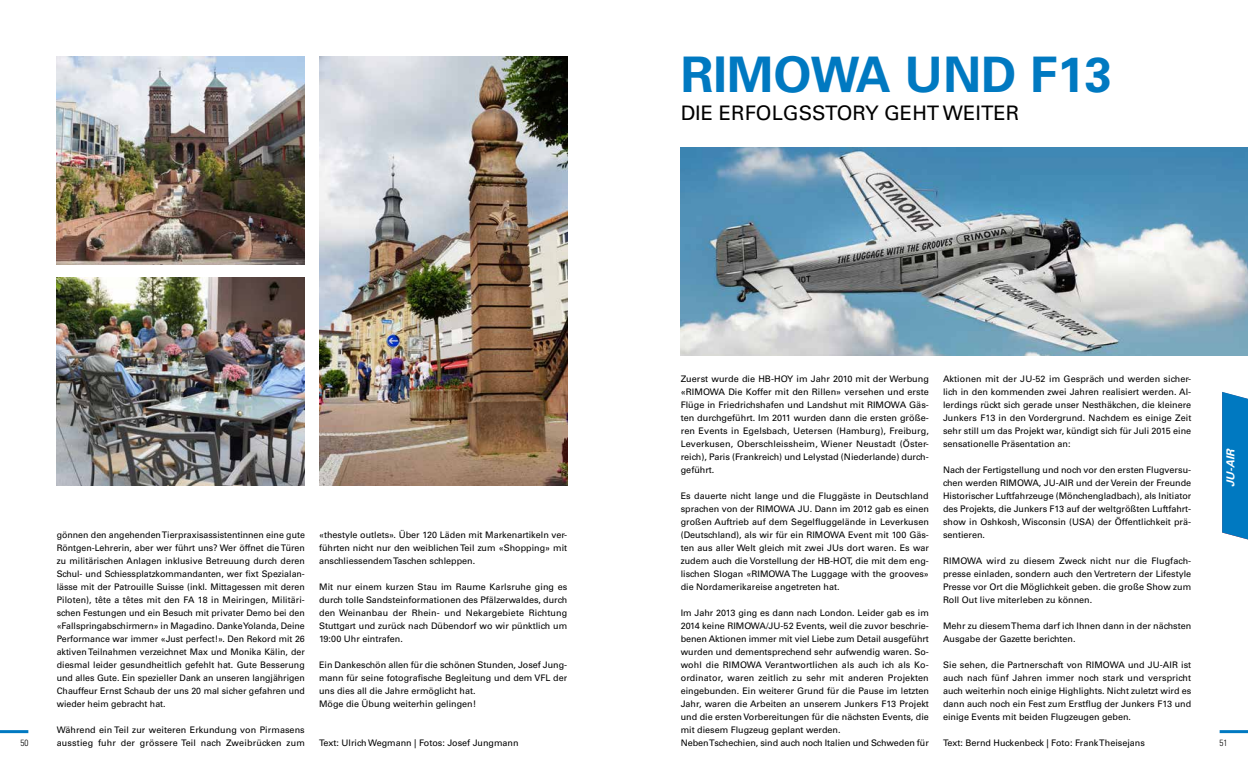
<style>
.page{position:relative;width:1248px;height:780px;background:#fff}
.page>*{position:absolute;margin:0;border:0;box-sizing:border-box;transform-origin:0 0}
.t1{font:700 49px "Univers LT Std";color:#0079c1}
.t2{font:20px "Univers LT Std";color:#000}
.t3{font:italic 700 11px "Univers LT Std";color:#fff}
.t4{font:9px/13px "Univers LT Std";color:#000;text-align:justify}
.t5{font:300 condensed 9px "Univers LT Std";color:#000}
</style>
<div class="page">
<hr style="left:1219px;top:730px;width:28px;height:3px;background:#0079c1">
<svg style="left:1222px;top:392px;width:25px;height:148px;background:#0d7ec3"></svg>
<hr style="left:0;top:730px;width:28px;height:3px;background:#0079c1">
<img style="left:57px;top:57px;width:248px;height:208px">
<img style="left:319px;top:57px;width:248px;height:429px">
<img style="left:57px;top:278px;width:248px;height:208px">
<img style="left:680px;top:148px;width:567px;height:208px">
<p class="t5" style="left:20px;top:737px;width:9px">50</p>
<p class="t4" style="left:57px;top:528px;width:250px">gönnen den angehenden Tierpraxisassistentinnen eine gute Röntgen-Lehrerin, aber wer führt uns? Wer öffnet die Türen zu militärischen Anlagen inklusive Betreuung durch deren Schul- und Schiessplatzkommandanten, wer fixt Spezialan&shy;lässe mit der Patrouille Suisse (inkl. Mittagessen mit deren Piloten), tête a têtes mit den FA 18 in Meiringen, Militäri&shy;schen Festungen und ein Besuch mit privater Demo bei den «Fallspringabschirmern» in Magadino. Danke Yolanda, Deine Performance war immer «Just perfect!». Den Rekord mit 26 aktiven Teilnahmen verzeichnet Max und Monika Kälin, der diesmal leider gesundheitlich gefehlt hat. Gute Besserung und alles Gute. Ein spezieller Dank an unseren langjährigen Chauffeur Ernst Schaub der uns 20 mal sicher gefahren und wieder heim gebracht hat.</p>
<p class="t4" style="left:57px;top:723px;width:249px">Während ein Teil zur weiteren Erkundung von Pirmasens ausstieg fuhr der grössere Teil nach Zweibrücken zum</p>
<p class="t4" style="left:319px;top:528px;width:250px">«thestyle outlets». Über 120 Läden mit Markenartikeln ver&shy;führten nicht nur den weiblichen Teil zum «Shopping» mit anschliessendem Taschen schleppen.</p>
<p class="t4" style="left:319px;top:580px;width:250px">Mit nur einem kurzen Stau im Raume Karlsruhe ging es durch tolle Sandsteinformationen des Pfälzerwaldes, durch den Weinanbau der Rhein- und Nekargebiete Richtung Stuttgart und zurück nach Dübendorf wo wir pünktlich um 19:00 Uhr eintrafen.</p>
<p class="t4" style="left:319px;top:658px;width:250px;text-align:left">Ein Dankeschön allen für die schönen Stunden, Josef Jung&shy;mann für seine fotografische Begleitung und dem VFL der uns dies all die Jahre ermöglicht hat.<br>Möge die Übung weiterhin gelingen!</p>
<p class="t4" style="left:319px;top:736px;width:201px">Text: Ulrich Wegmann | Fotos: Josef Jungmann</p>
<h1 class="t1" style="left:680px;top:46px;width:433px">RIMOWA UND F13</h1>
<h2 class="t2" style="left:680px;top:101px;width:340px">DIE ERFOLGSSTORY GEHT WEITER</h2>
<p class="t4" style="left:680px;top:372px;width:250px">Zuerst wurde die HB-HOY im Jahr 2010 mit der Werbung «RIMOWA Die Koffer mit den Rillen» versehen und erste Flüge in Friedrichshafen und Landshut mit RIMOWA Gäs&shy;ten durchgeführt. Im 2011 wurden dann die ersten größe&shy;ren Events in Egelsbach, Uetersen (Hamburg), Freiburg, Leverkusen, Oberschleissheim, Wiener Neustadt (Öster&shy;reich), Paris (Frankreich) und Lelystad (Niederlande) durch&shy;geführt.</p>
<p class="t4" style="left:680px;top:489px;width:250px">Es dauerte nicht lange und die Fluggäste in Deutschland sprachen von der RIMOWA JU. Dann im 2012 gab es einen großen Auftrieb auf dem Segelfluggelände in Leverkusen (Deutschland), als wir für ein RIMOWA Event mit 100 Gäs&shy;ten aus aller Welt gleich mit zwei JUs dort waren. Es war zudem auch die Vorstellung der HB-HOT, die mit dem eng&shy;lischen Slogan «RIMOWA The Luggage with the grooves» die Nordamerikareise angetreten hat.</p>
<p class="t4" style="left:680px;top:606px;width:250px;text-align:left">Im Jahr 2013 ging es dann nach London. Leider gab es im 2014 keine RIMOWA/JU-52 Events, weil die zuvor beschrie&shy;benen Aktionen immer mit viel Liebe zum Detail ausgeführt wurden und dementsprechend sehr aufwendig waren. So&shy;wohl die RIMOWA Verantwortlichen als auch ich als Ko&shy;ordinator, waren zeitlich zu sehr mit anderen Projekten eingebunden. Ein weiterer Grund für die Pause im letzten Jahr, waren die Arbeiten an unserem Junkers F13 Projekt und die ersten Vorbereitungen für die nächsten Events, die mit diesem Flugzeug geplant werden.<br>Neben Tschechien, sind auch noch Italien und Schweden für</p>
<p class="t4" style="left:943px;top:372px;width:250px">Aktionen mit der JU-52 im Gespräch und werden sicher&shy;lich in den kommenden zwei Jahren realisiert werden. Al&shy;lerdings rückt sich gerade unser Nesthäkchen, die kleinere Junkers F13 in den Vordergrund. Nachdem es einige Zeit sehr still um das Projekt war, kündigt sich für Juli 2015 eine sensationelle Präsentation an:</p>
<p class="t4" style="left:943px;top:463px;width:250px">Nach der Fertigstellung und noch vor den ersten Flugversu&shy;chen werden RIMOWA, JU-AIR und der Verein der Freunde Historischer Luftfahrzeuge (Mönchengladbach), als Initiator des Projekts, die Junkers F13 auf der weltgrößten Luftfahrt&shy;show in Oshkosh, Wisconsin (USA) der Öffentlichkeit prä&shy;sentieren.</p>
<p class="t4" style="left:943px;top:554px;width:250px">RIMOWA wird zu diesem Zweck nicht nur die Flugfach&shy;presse einladen, sondern auch den Vertretern der Lifestyle Presse vor Ort die Möglichkeit geben. die große Show zum Roll Out live miterleben zu können.</p>
<p class="t4" style="left:943px;top:619px;width:249px">Mehr zu diesem Thema darf ich Ihnen dann in der nächsten<br>Ausgabe der Gazette berichten.</p>
<p class="t4" style="left:943px;top:658px;width:250px">Sie sehen, die Partnerschaft von RIMOWA und JU-AIR ist auch nach fünf Jahren immer noch stark und verspricht auch weiterhin noch einige Highlights. Nicht zuletzt wird es dann auch noch ein Fest zum Erstflug der Junkers F13 und einige Events mit beiden Flugzeugen geben.</p>
<p class="t4" style="left:943px;top:736px;width:203px">Text: Bernd Huckenbeck | Foto: Frank Theisejans</p>
<p class="t3" style="left:1223px;top:486px;width:42px;rotate:-90deg">JU-AIR</p>
<p class="t5" style="left:1219px;top:737px;width:9px">51</p>
</div>
